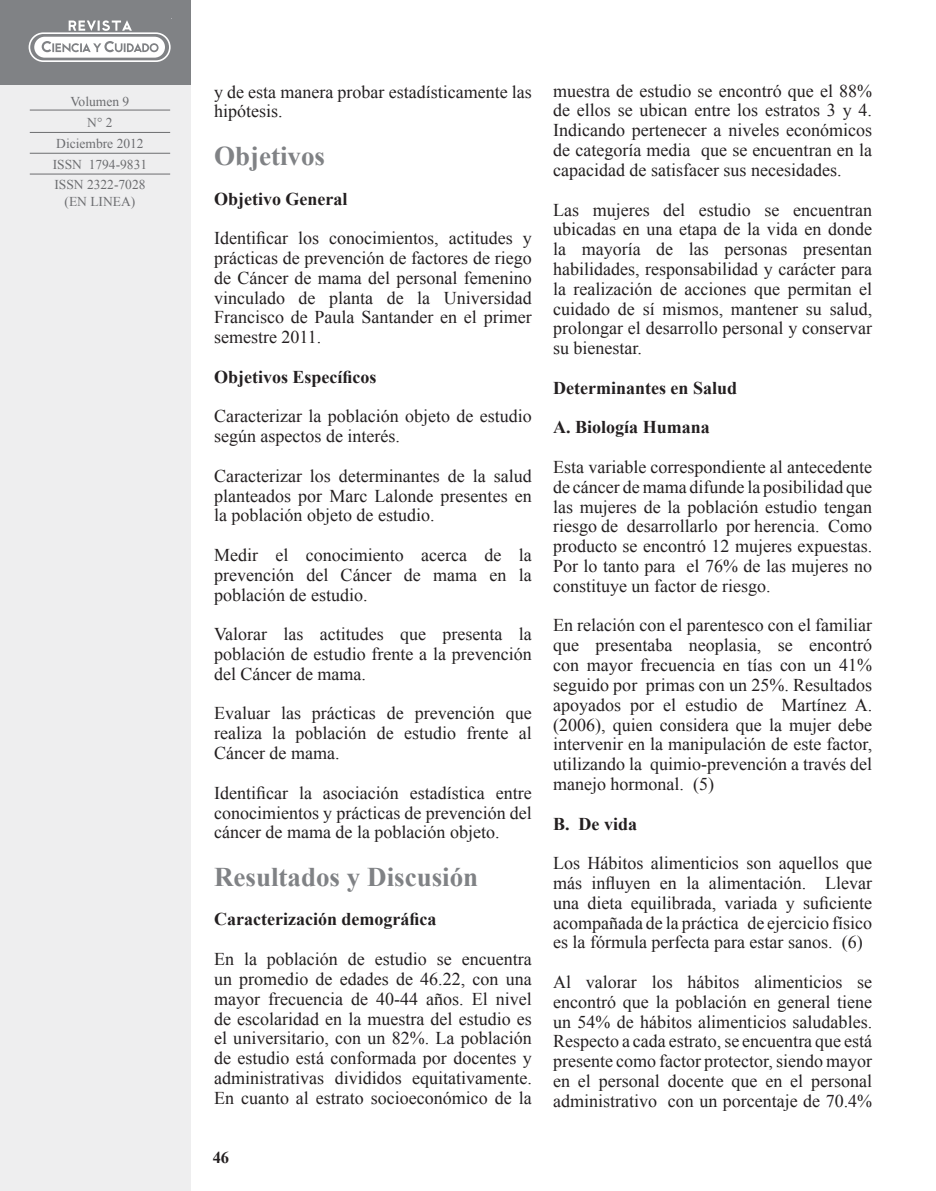
<style>
.page{position:relative;width:936px;height:1191px;background:#fff}
.page>*{position:absolute;margin:0;border:0;box-sizing:border-box;transform-origin:0 0}
.t1{font:700 27px "Times New Roman";color:#808285}
.t2{font:18px/19.8px "Times New Roman";color:#231f20;text-align:justify}
.t3{font:700 18px "Times New Roman";color:#231f20}
.t4{font:700 16.5px "Times New Roman";color:#231f20}
.t5{font:13.5px/20.7px "Times New Roman";color:#6c6d70;text-align:center}
</style>
<div class="page">
<div style="left:0;top:0;width:191px;height:1191px;background:#eeeeef"></div>
<div style="left:0;top:0;width:191px;height:84px;background:#808285"></div>
<div style="left:34px;top:37px;width:131px;height:21px;background:#fff;border-radius:10px"></div>
<div style="left:29px;top:32px;width:142px;height:30px;border:2px solid #fff;border-radius:14px"></div>
<svg style="left:69px;top:20px;width:63px;height:11px"></svg>
<svg style="left:42px;top:41px;width:116px;height:11px"></svg>
<hr style="left:30px;top:110px;width:140px;height:1px;background:#6c6d70">
<hr style="left:30px;top:132px;width:140px;height:1px;background:#6c6d70">
<hr style="left:30px;top:153px;width:140px;height:1px;background:#6c6d70">
<hr style="left:30px;top:174px;width:140px;height:1px;background:#6c6d70">
<p class="t5" style="left:53px;top:91px;width:96px">Volumen 9<br>N° 2<br>Diciembre 2012<br>ISSN 1794-9831<br>ISSN 2322-7028</p>
<p class="t5" style="left:64px;top:191px;width:72px">(EN LINEA)</p>
<p class="t2" style="left:214px;top:81px;width:319px">y de esta manera probar estadísticamente las hipótesis.</p>
<h1 class="t1" style="left:214px;top:137px;width:112px">Objetivos</h1>
<p class="t3" style="left:214px;top:186px;width:135px">Objetivo General</p>
<p class="t2" style="left:214px;top:228px;width:319px">Identificar los conocimientos, actitudes y prácticas de prevención de factores de riego de Cáncer de mama del personal femenino vinculado de planta de la Universidad Francisco de Paula Santander en el primer semestre 2011.</p>
<p class="t3" style="left:214px;top:364px;width:164px">Objetivos Específicos</p>
<p class="t2" style="left:214px;top:406px;width:319px">Caracterizar la población objeto de estudio según aspectos de interés.</p>
<p class="t2" style="left:214px;top:465px;width:319px">Caracterizar los determinantes de la salud planteados por Marc Lalonde presentes en la población objeto de estudio.</p>
<p class="t2" style="left:214px;top:545px;width:319px">Medir el conocimiento acerca de la prevención del Cáncer de mama en la población de estudio.</p>
<p class="t2" style="left:214px;top:624px;width:319px">Valorar las actitudes que presenta la población de estudio frente a la prevención del Cáncer de mama.</p>
<p class="t2" style="left:214px;top:703px;width:319px">Evaluar las prácticas de prevención que realiza la población de estudio frente al Cáncer de mama.</p>
<p class="t2" style="left:214px;top:782px;width:319px">Identificar la asociación estadística entre conocimientos y prácticas de prevención del cáncer de mama de la población objeto.</p>
<h1 class="t1" style="left:214px;top:858px;width:266px">Resultados y Discusión</h1>
<p class="t3" style="left:214px;top:907px;width:224px">Caracterización demográfica</p>
<p class="t2" style="left:214px;top:949px;width:319px">En la población de estudio se encuentra un promedio de edades de 46.22, con una mayor frecuencia de 40-44 años. El nivel de escolaridad en la muestra del estudio es el universitario, con un 82%. La población de estudio está conformada por docentes y administrativas divididos equitativamente.<br>En cuanto al estrato socioeconómico de la</p>
<p class="t4" style="left:213px;top:1146px;width:18px">46</p>
<p class="t2" style="left:553px;top:80px;width:320px">muestra de estudio se encontró que el 88% de ellos se ubican entre los estratos 3 y 4.<br>Indicando pertenecer a niveles económicos de categoría media que se encuentran en la capacidad de satisfacer sus necesidades.</p>
<p class="t2" style="left:553px;top:199px;width:320px">Las mujeres del estudio se encuentran ubicadas en una etapa de la vida en donde la mayoría de las personas presentan habilidades, responsabilidad y carácter para la realización de acciones que permitan el cuidado de sí mismos, mantener su salud, prolongar el desarrollo personal y conservar su bienestar.</p>
<p class="t3" style="left:553px;top:375px;width:185px">Determinantes en Salud</p>
<p class="t3" style="left:553px;top:415px;width:158px">A. Biología Humana</p>
<p class="t2" style="left:553px;top:457px;width:320px">Esta variable correspondiente al antecedente de cáncer de mama difunde la posibilidad que las mujeres de la población estudio tengan riesgo de desarrollarlo por herencia. Como producto se encontró 12 mujeres expuestas.<br>Por lo tanto para el 76% de las mujeres no constituye un factor de riesgo.</p>
<p class="t2" style="left:553px;top:615px;width:320px">En relación con el parentesco con el familiar que presentaba neoplasia, se encontró con mayor frecuencia en tías con un 41% seguido por primas con un 25%. Resultados apoyados por el estudio de Martínez A. (2006), quien considera que la mujer debe intervenir en la manipulación de este factor, utilizando la quimio-prevención a través del manejo hormonal. (5)</p>
<p class="t3" style="left:553px;top:811px;width:86px">B. De vida</p>
<p class="t2" style="left:553px;top:853px;width:320px">Los Hábitos alimenticios son aquellos que más influyen en la alimentación. Llevar una dieta equilibrada, variada y suficiente acompañada de la práctica de ejercicio físico es la fórmula perfecta para estar sanos. (6)</p>
<p class="t2" style="left:553px;top:971px;width:320px">Al valorar los hábitos alimenticios se encontró que la población en general tiene un 54% de hábitos alimenticios saludables.<br>Respecto a cada estrato, se encuentra que está presente como factor protector, siendo mayor en el personal docente que en el personal administrativo con un porcentaje de 70.4%</p>
</div>
